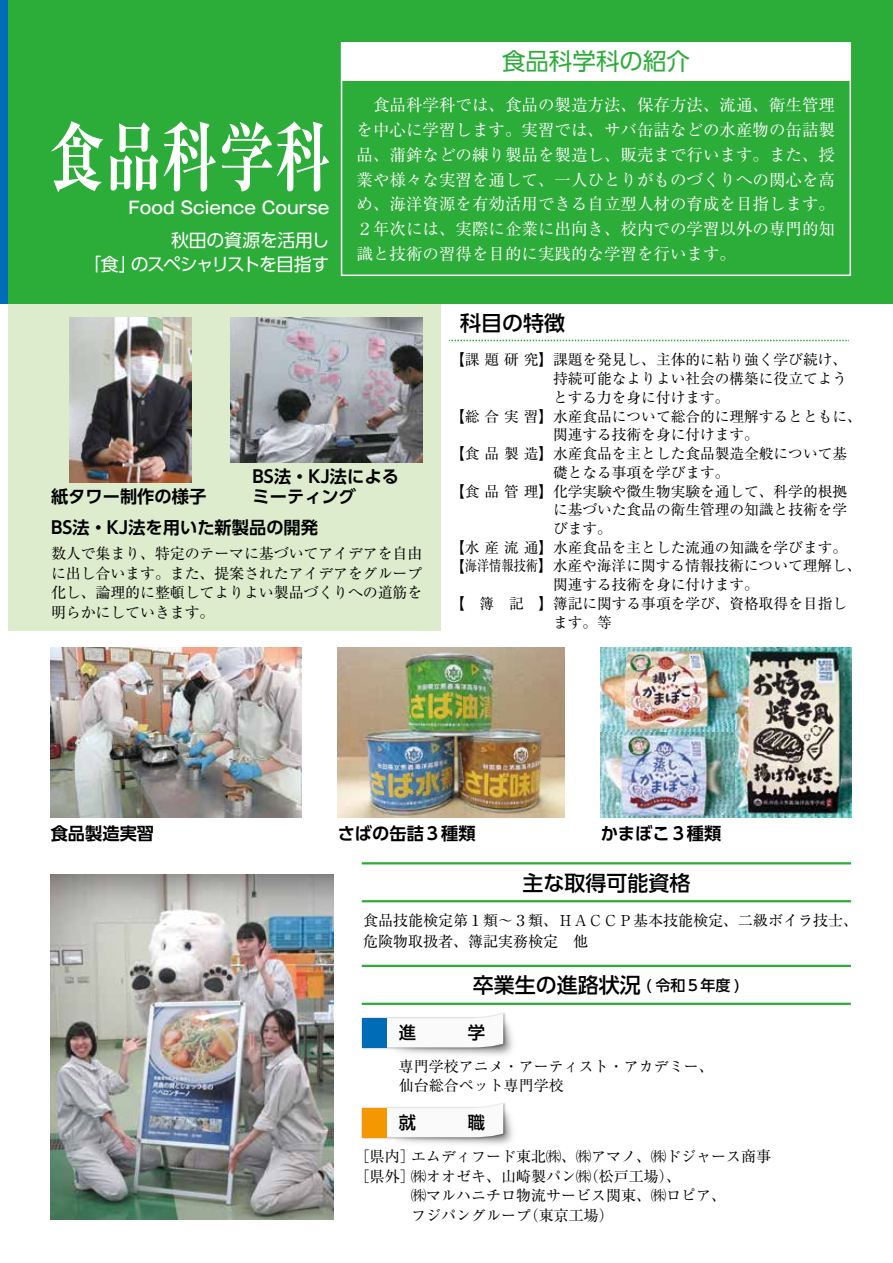
<style>
.page{position:relative;width:893px;height:1263px;background:#fff}
.page>*{position:absolute;margin:0;border:0;box-sizing:border-box;transform-origin:0 0}
.t1{font:700 expanded 75.75px "Ryumin Pro";letter-spacing:.02em;color:#fff;scale:.73 1}
.t2{font:23.4px "UD Shin Go Pro";color:#2cac39}
.t3{font:500 21px "UD Shin Go Pro";color:#000}
.t4{font:17.85px/23.9px "UD Shin Go Pro";letter-spacing:-.045em;color:#fff;text-align:right}
.t5{font:700 17.25px/31.3px "UD Shin Go Pro De";color:#000}
.t6{font:500 17.25px "UD Shin Go Pro";color:#000}
.t7{font:500 16.95px "Gothic MB101 Pro";color:#fff}
.t8{font:16.5px/24.8px "Ryumin Pro";color:#fff;text-align:justify}
.t9{font:15px/19.5px "Ryumin Pro";color:#000}
.t10{font:14.7px "Ryumin Pro";color:#000}
.s1{font-size:15px}
</style>
<div class="page">
<div style="left:9px;top:283px;width:432px;height:347px;background:#ddeccc"></div>
<div style="left:0;top:0;width:9px;height:303px;background:#006bb6"></div>
<div style="left:9px;top:0;width:884px;height:303px;background:#2cac39"></div>
<img style="left:231px;top:317px;width:192px;height:145px">
<img style="left:69px;top:317px;width:123px;height:165px">
<div style="left:342px;top:43px;width:508px;height:38px;background:#fff"></div>
<div style="left:341px;top:42px;width:510px;height:234px;border:2px solid #fff"></div>
<svg style="left:449px;top:340px;width:400px;height:1px"></svg>
<hr style="left:362px;top:862px;width:489px;height:2px;background:#2cac39">
<hr style="left:362px;top:900px;width:489px;height:2px;background:#2cac39">
<hr style="left:362px;top:965px;width:489px;height:2px;background:#2cac39">
<hr style="left:362px;top:1003px;width:489px;height:2px;background:#2cac39">
<img style="left:399px;top:1112px;width:114px;height:33px">
<img style="left:361px;top:1103px;width:146px;height:38px">
<svg style="left:362px;top:1103px;width:141px;height:34px"></svg>
<div style="left:362px;top:1108px;width:24px;height:29px;background:#f39800"></div>
<img style="left:368px;top:1002px;width:166px;height:54px">
<img style="left:361px;top:1011px;width:146px;height:40px">
<svg style="left:362px;top:1013px;width:141px;height:34px"></svg>
<div style="left:362px;top:1018px;width:24px;height:29px;background:#006bb6"></div>
<img style="left:51px;top:875px;width:282px;height:344px">
<img style="left:338px;top:647px;width:226px;height:171px">
<img style="left:601px;top:647px;width:250px;height:171px">
<img style="left:51px;top:647px;width:250px;height:171px">
<h1 class="t1" style="left:49px;top:98px;width:388px">食品科学科</h1>
<p class="t7" style="left:129px;top:193px;width:202px">Food Science Course</p>
<p class="t4" style="left:84px;top:228px;width:247px">秋田の資源を活用し<br>「食」のスペシャリストを目指す</p>
<h2 class="t2" style="left:502px;top:43px;width:189px">食品科学科の紹介</h2>
<p class="t8" style="left:356px;top:92px;width:480px">　食品科学科では、食品の製造方法、保存方法、流通、衛生管理を中心に学習します。実習では、サバ缶詰などの水産物の缶詰製品、蒲鉾などの練り製品を製造し、販売まで行います。また、授業や様々な実習を通して、一人ひとりがものづくりへの関心を高め、海洋資源を有効活用できる自立型人材の育成を目指します。２年次には、実際に企業に出向き、校内での学習以外の専門的知識と技術の習得を目的に実践的な学習を行います。</p>
<h3 class="t3" style="left:460px;top:306px;width:106px">科目の特徴</h3>
<p class="t5" style="left:253px;top:466px;width:148px;line-height:19.5px">BS法・KJ法によるミーティング</p>
<p class="t5" style="left:51px;top:480px;width:269px">紙タワー制作の様子<br>BS法・KJ法を用いた新製品の開発</p>
<p class="t9" style="left:51px;top:543px;width:373px;text-align:justify">数人で集まり、特定のテーマに基づいてアイデアを自由に出し合います。また、提案されたアイデアをグループ化し、論理的に整頓してよりよい製品づくりへの道筋を明らかにしていきます。</p>
<p class="t10" style="left:450px;top:348px;width:398px">【課 題 研 究】課題を発見し、主体的に粘り強く学び続け、</p>
<p class="t10" style="left:553px;top:367px;width:296px">持続可能なよりよい社会の構築に役立てよう</p>
<p class="t10" style="left:553px;top:386px;width:178px">とする力を身に付けます。</p>
<p class="t10" style="left:450px;top:404px;width:413px">【総 合 実 習】水産食品について総合的に理解するとともに、</p>
<p class="t10" style="left:553px;top:423px;width:207px">関連する技術を身に付けます。</p>
<p class="t10" style="left:450px;top:442px;width:398px">【食 品 製 造】水産食品を主とした食品製造全般について基</p>
<p class="t10" style="left:553px;top:461px;width:178px">礎となる事項を学びます。</p>
<p class="t10" style="left:450px;top:479px;width:398px">【食 品 管 理】化学実験や微生物実験を通して、科学的根拠</p>
<p class="t10" style="left:553px;top:498px;width:296px">に基づいた食品の衛生管理の知識と技術を学</p>
<p class="t10" style="left:553px;top:517px;width:60px">びます。</p>
<p class="t10" style="left:450px;top:536px;width:398px">【水 産 流 通】水産食品を主とした流通の知識を学びます。</p>
<p class="t10" style="left:450px;top:554px;width:413px">【海洋情報技術】水産や海洋に関する情報技術について理解し、</p>
<p class="t10" style="left:553px;top:573px;width:207px">関連する技術を身に付けます。</p>
<p class="t10" style="left:450px;top:592px;width:398px">【　簿　記　】簿記に関する事項を学び、資格取得を目指し</p>
<p class="t10" style="left:553px;top:611px;width:60px">ます。等</p>
<p class="t5" style="left:51px;top:818px;width:105px">食品製造実習</p>
<p class="t5" style="left:338px;top:818px;width:139px">さばの缶詰３種類</p>
<p class="t5" style="left:601px;top:818px;width:122px">かまぼこ３種類</p>
<h3 class="t3" style="left:522px;top:865px;width:169px">主な取得可能資格</h3>
<p class="t9" style="left:363px;top:909px;width:497px;line-height:21px">食品技能検定第１類～３類、ＨＡＣＣＰ基本技能検定、二級ボイラ技士、危険物取扱者、簿記実務検定　他</p>
<h3 class="t3" style="left:473px;top:968px;width:269px">卒業生の進路状況 <span class="s1">( 令和５年度 )</span></h3>
<p class="t6" style="left:399px;top:1018px;width:88px">進　　　学</p>
<p class="t9" style="left:399px;top:1055px;width:316px">専門学校アニメ・アーティスト・アカデミー、仙台総合ペット専門学校</p>
<p class="t6" style="left:399px;top:1108px;width:88px">就　　　職</p>
<p class="t9" style="left:411px;top:1146px;width:362px">エムディフード東北㈱、㈱アマノ、㈱ドジャース商事㈱オオゼキ、山崎製パン㈱（松戸工場）、<br>㈱マルハニチロ物流サービス関東、㈱ロピア、<br>フジパングループ（東京工場）</p>
<p class="t9" style="left:355px;top:1146px;width:61px">［県内］［県外］</p>
</div>
